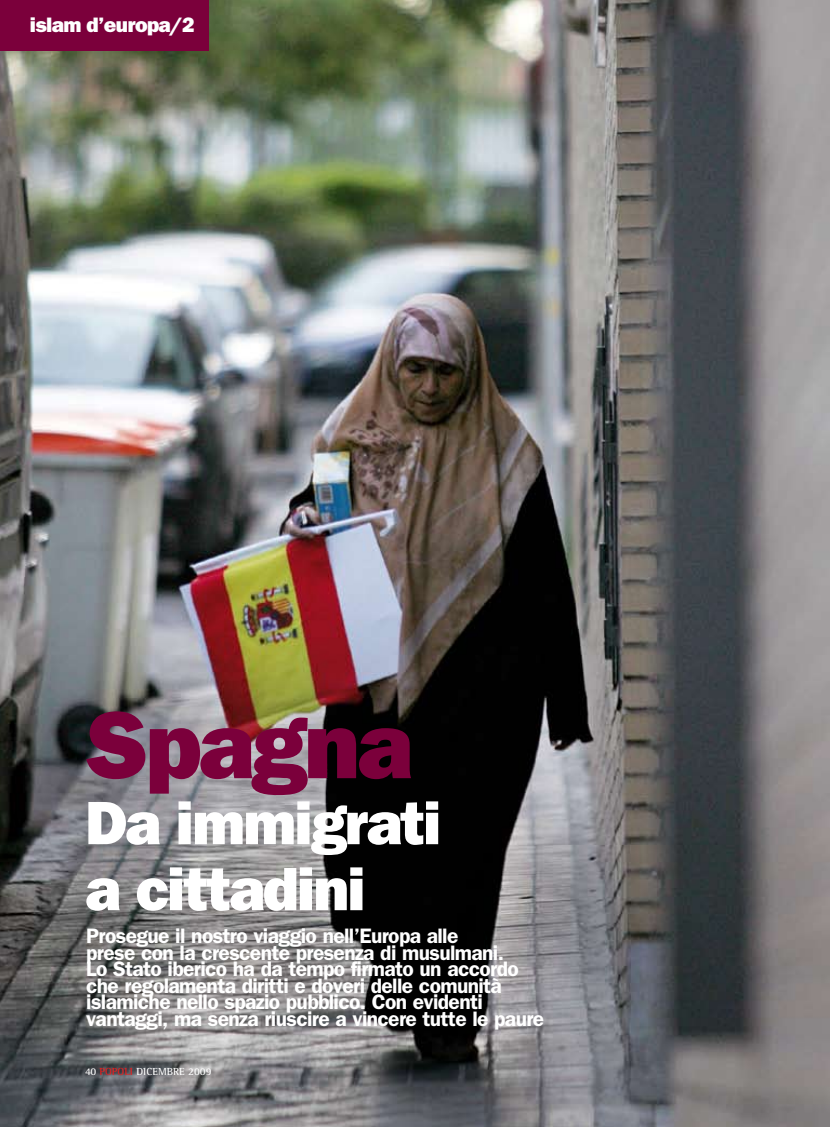
<style>
.page{position:relative;width:830px;height:1127px;background:#fff}
.page>*{position:absolute;margin:0;border:0;box-sizing:border-box;transform-origin:0 0}
.t1{font:96px "ITC Franklin Gothic Std Hvy";letter-spacing:-.03em;color:#7b003b}
.t2{font:61.5px/66px "ITC Franklin Gothic Std Hvy";letter-spacing:-.03em;color:#fff}
.t3{font:600 21px/16.5px "ITC Franklin Gothic Std";letter-spacing:-.03em;color:#fff}
.t4{font:21px "ITC Franklin Gothic Std Hvy";letter-spacing:-.03em;color:#fff}
.t5{font:700 10.5px "Rotis Semi Serif";color:#fff}
.s1{color:#e42121}
</style>
<div class="page">
<img style="left:0;top:0;width:829px;height:1127px">
<div style="left:0;top:0;width:208px;height:50px;background:#7b003b"></div>
<p class="t4" style="left:30px;top:12px;width:166px">islam d’europa/2</p>
<h1 class="t1" style="left:85px;top:689px;width:329px">Spagna</h1>
<h2 class="t2" style="left:85px;top:790px;width:358px">Da immigrati a cittadini</h2>
<p class="t3" style="left:86px;top:928px;width:459px">Prosegue il nostro viaggio nell’Europa alle<br>prese con la crescente presenza di musulmani.<br>Lo Stato iberico ha da tempo firmato un accordo che regolamenta diritti e doveri delle comunità islamiche nello spazio pubblico. Con evidenti vantaggi, ma senza riuscire a vincere tutte le paure</p>
<p class="t5" style="left:85px;top:1065px;width:128px">40 <span class="s1">POPOLI</span> DICEMBRE 2009</p>
</div>
